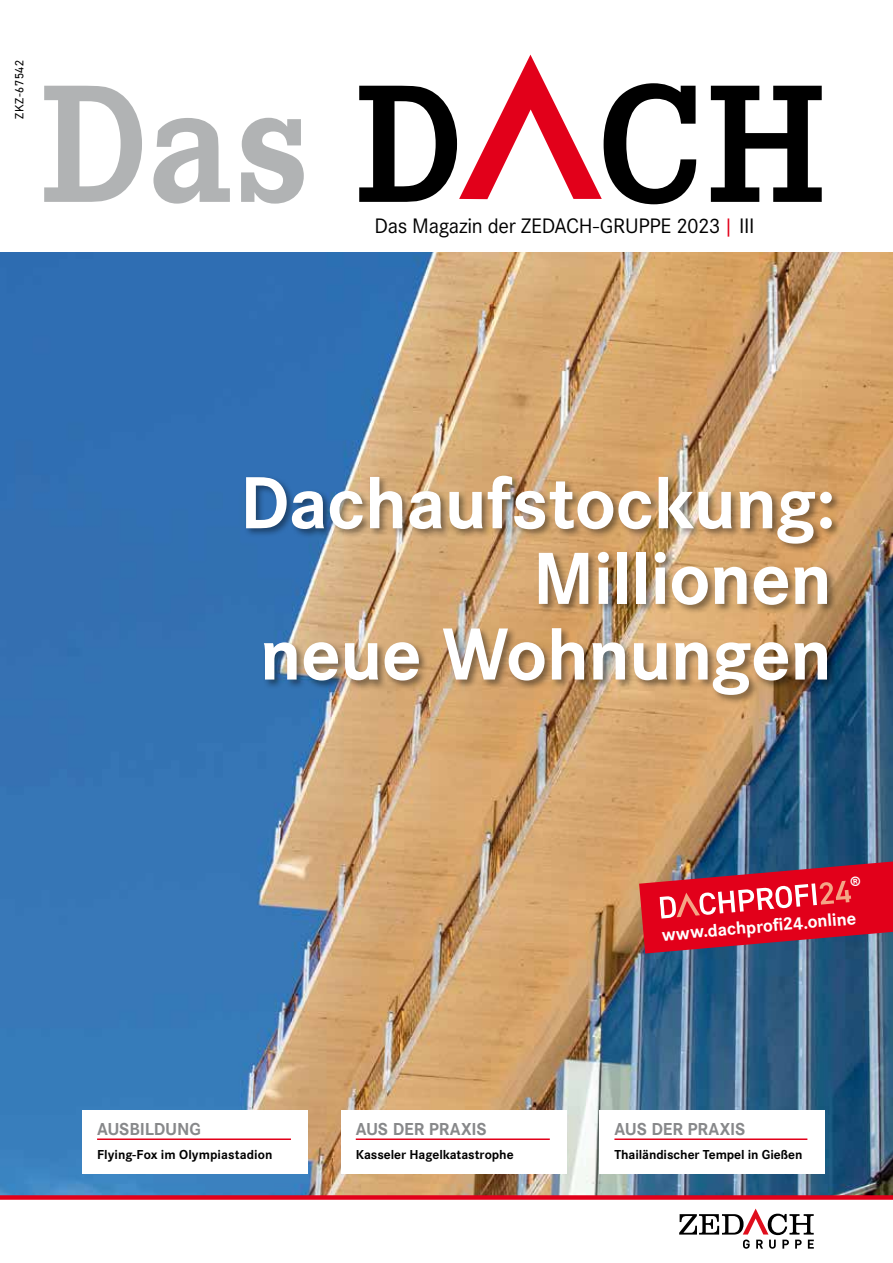
<style>
.page{position:relative;width:893px;height:1263px;background:#fff}
.page>*{position:absolute;margin:0;border:0;box-sizing:border-box;transform-origin:0 0}
.t1{font:700 76.5px/75.6px "Corporate S Pro";letter-spacing:-.01em;color:#fff;text-align:right}
.t2{font:21.75px "Corporate S Pro";letter-spacing:-.015em;color:#000}
.t3{font:700 18.6px "Corporate S Pro";color:#fff}
.t4{font:700 18px "Corporate S Pro";letter-spacing:-.01em;color:#87888a}
.t5{font:700 13.5px "Corporate S Pro";letter-spacing:-.005em;color:#000}
.t6{font:12px "DIN2014";letter-spacing:.05em;color:#000}
.s1{color:#e2001a}
</style>
<div class="page">
<img style="left:0;top:252px;width:893px;height:943px">
<div style="left:82px;top:1110px;width:226px;height:63px;background:#fff"></div>
<hr style="left:97px;top:1138px;width:194px;height:2px;background:#e2001a">
<div style="left:341px;top:1110px;width:225px;height:63px;background:#fff"></div>
<hr style="left:356px;top:1138px;width:194px;height:2px;background:#e2001a">
<div style="left:600px;top:1110px;width:225px;height:63px;background:#fff"></div>
<hr style="left:614px;top:1138px;width:193px;height:2px;background:#e2001a">
<svg style="left:679px;top:1208px;width:135px;height:41px"></svg>
<svg style="left:711px;top:86px;width:111px;height:116px"></svg>
<svg style="left:44px;top:86px;width:98px;height:116px"></svg>
<svg style="left:153px;top:118px;width:77px;height:86px"></svg>
<svg style="left:241px;top:118px;width:63px;height:86px"></svg>
<svg style="left:359px;top:55px;width:337px;height:149px"></svg>
<div style="left:0;top:1195px;width:893px;height:5px;background:#e2001a"></div>
<div style="left:244px;top:473px;width:598px;height:232px;background:#000;opacity:.42"></div>
<svg style="left:639px;top:861px;width:254px;height:92px"></svg>
<p class="t6" style="left:12px;top:119px;width:60px;rotate:-90deg">ZKZ-67542</p>
<h2 class="t2" style="left:374px;top:210px;width:381px">Das Magazin der ZEDACH-GRUPPE 2023 <span class="s1">|</span> III</h2>
<h1 class="t1" style="left:240px;top:459px;width:597px">Dachaufstockung:<br>Millionen<br>neue Wohnungen</h1>
<h3 class="t4" style="left:97px;top:1114px;width:105px">AUSBILDUNG</h3>
<p class="t5" style="left:97px;top:1143px;width:177px">Flying-Fox im Olympiastadion</p>
<h3 class="t4" style="left:356px;top:1114px;width:133px">AUS DER PRAXIS</h3>
<p class="t5" style="left:356px;top:1143px;width:159px">Kasseler Hagelkatastrophe</p>
<h3 class="t3" style="left:660px;top:920px;width:197px;rotate:-5deg">www.dachprofi 2 4.online</h3>
<h3 class="t4" style="left:614px;top:1114px;width:133px">AUS DER PRAXIS</h3>
<p class="t5" style="left:614px;top:1143px;width:190px">Thailändischer Tempel in Gießen</p>
</div>
